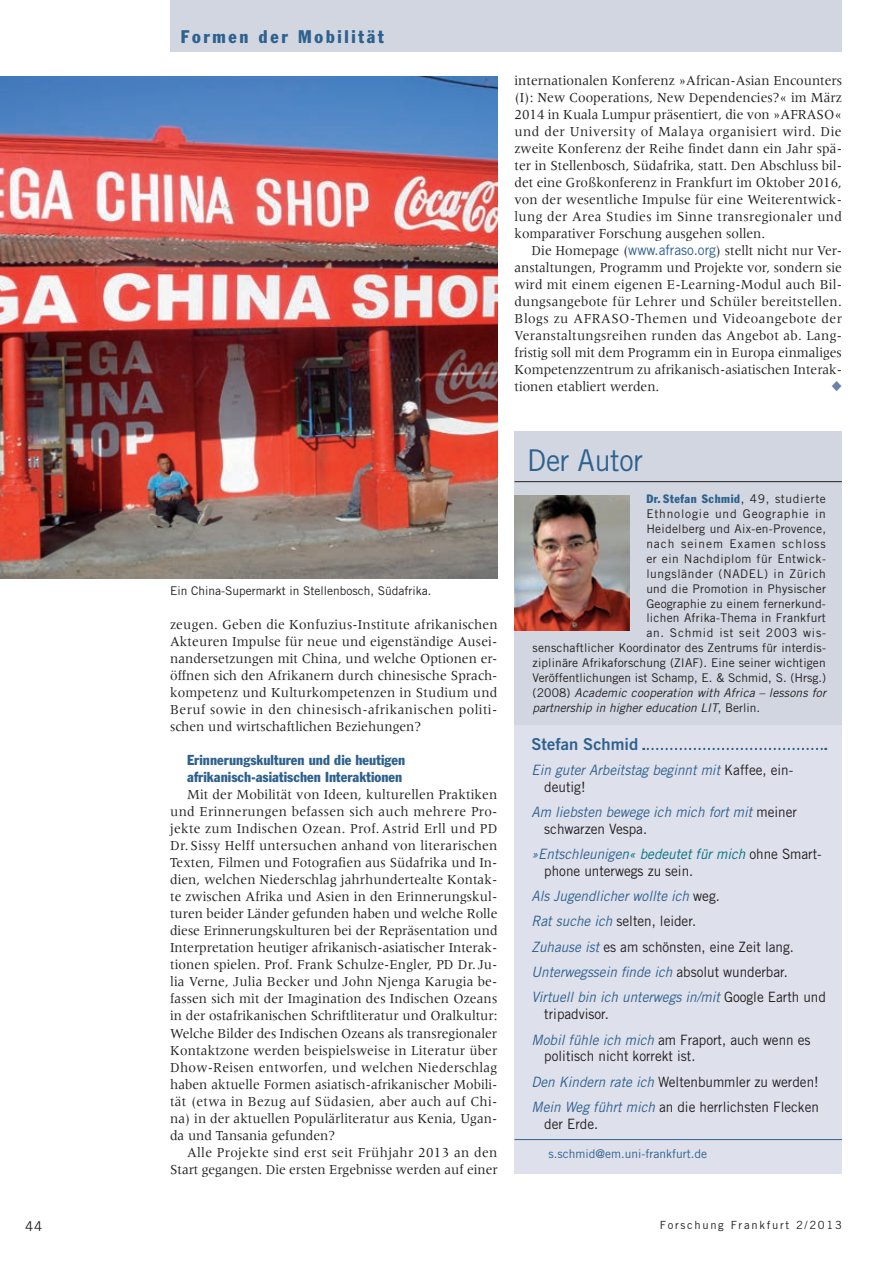
<style>
.page{position:relative;width:893px;height:1263px;background:#fff}
.page>*{position:absolute;margin:0;border:0;box-sizing:border-box;transform-origin:0 0}
.t1{font:30px "Trade Gothic";letter-spacing:-.01em;color:#2e618e;scale:.95 1}
.t2{font:condensed 18px "Franklin Gothic";letter-spacing:.15em;color:#2e618e}
.t3{font:16.5px "Trade Gothic Bold Two";color:#2e618e}
.t4{font:14.25px/17px "Meridien";color:#231f20;text-align:justify;scale:.95 1}
.t5{font:italic 14.25px/25.3px "Trade Gothic";color:#2e618e;scale:.95 1}
.t6{font:14.25px/25.3px "Trade Gothic";color:#231f20;scale:.95 1}
.t7{font:condensed 14.25px/17px "Franklin Gothic";letter-spacing:.005em;color:#2e618e}
.t8{font:13.5px "Trade Gothic";color:#231f20}
.t9{font:12px "Trade Gothic";letter-spacing:.015em;color:#231f20}
.t10{font:italic 12px "Trade Gothic";letter-spacing:.01em;color:#231f20}
.t11{font:condensed 12px "Franklin Gothic";letter-spacing:.045em;color:#2e618e}
.t12{font:12px "Trade Gothic";color:#2e618e}
.t13{font:12px "Trade Gothic";letter-spacing:.04em;color:#231f20}
.t14{font:12px "Trade Gothic";letter-spacing:.05em;color:#231f20}
.t15{font:12px "Trade Gothic";letter-spacing:.07em;color:#231f20}
.t16{font:12px "Trade Gothic";letter-spacing:.06em;color:#231f20}
.t17{font:12px "Trade Gothic";letter-spacing:.08em;color:#231f20}
.t18{font:11.25px "Trade Gothic";letter-spacing:.15em;color:#231f20}
.s1{font-family:"Trade Gothic";color:#2e618e}
.s2{font-family:"Trade Gothic";font-stretch:normal;color:#231f20}
.s3{font-style:normal}
.s4{font-style:normal;color:#231f20}
.s5{font-style:italic;color:#2e618e}
.s6{font-style:italic;color:#00707e}
</style>
<div class="page">
<img style="left:0;top:77px;width:497px;height:501px">
<div style="left:170px;top:0;width:672px;height:51px;background:#d2d6e1"></div>
<div style="left:514px;top:431px;width:328px;height:493px;background:#d2d6e1"></div>
<hr style="left:514px;top:481px;width:328px;height:1px;background:#231f20">
<img style="left:514px;top:495px;width:115px;height:136px">
<div style="left:514px;top:725px;width:328px;height:448px;background:#dee0eb"></div>
<hr style="left:514px;top:1139px;width:328px;height:1px;background:#2e618e">
<svg style="left:643px;top:748px;width:183px;height:2px"></svg>
<p class="t2" style="left:181px;top:26px;width:205px">Formen der Mobilität</p>
<p class="t4" style="left:514px;top:72px;width:346px">internationalen Konferenz »African-Asian Encounters (I): New Cooperations, New Dependencies?« im März 2014 in Kuala Lumpur präsentiert, die von »AFRASO« und der University of Malaya organisiert wird. Die zweite Konferenz der Reihe findet dann ein Jahr spä&shy;ter in Stellenbosch, Südafrika, statt. Den Abschluss bil&shy;det eine Großkonferenz in Frankfurt im Oktober 2016, von der wesentliche Impulse für eine Weiterentwick&shy;lung der Area Studies im Sinne transregionaler und komparativer Forschung ausgehen sollen.</p>
<p class="t4" style="left:514px;top:242px;width:346px;text-indent:17px">Die Homepage (<span class="s1">www.afraso.org</span>) stellt nicht nur Ver&shy;anstaltungen, Programm und Projekte vor, sondern sie wird mit einem eigenen E-Learning-Modul auch Bil&shy;dungsangebote für Lehrer und Schüler bereitstellen.<br>Blogs zu AFRASO-Themen und Videoangebote der Veranstaltungsreihen runden das Angebot ab. Lang&shy;fristig soll mit dem Programm ein in Europa einmaliges Kompetenzzentrum zu afrikanisch-asiatischen Interak&shy;tionen etabliert werden.</p>
<p class="t9" style="left:170px;top:584px;width:263px">Ein China-Supermarkt in Stellenbosch, Südafrika.</p>
<p class="t4" style="left:170px;top:616px;width:346px">zeugen. Geben die Konfuzius-Institute afrikanischen Akteuren Impulse für neue und eigenständige Ausei&shy;nandersetzungen mit China, und welche Optionen er&shy;öffnen sich den Afrikanern durch chinesische Sprach&shy;kompetenz und Kulturkompetenzen in Studium und Beruf sowie in den chinesisch-afrikanischen politi&shy;schen und wirtschaftlichen Beziehungen?</p>
<p class="t7" style="left:187px;top:752px;width:220px">Erinnerungskulturen und die heutigen afrikanisch-asiatischen Interaktionen</p>
<p class="t4" style="left:170px;top:786px;width:346px;text-indent:17px">Mit der Mobilität von Ideen, kulturellen Praktiken und Erinnerungen befassen sich auch mehrere Pro&shy;jekte zum Indischen Ozean. Prof. Astrid Erll und PD Dr. Sissy Helff untersuchen anhand von literarischen Texten, Filmen und Fotografien aus Südafrika und In&shy;dien, welchen Niederschlag jahrhundertealte Kontak&shy;te zwischen Afrika und Asien in den Erinnerungskul&shy;turen beider Länder gefunden haben und welche Rolle diese Erinnerungskulturen bei der Repräsentation und Interpretation heutiger afrikanisch-asiatischer Interak&shy;tionen spielen. Prof. Frank Schulze-Engler, PD Dr. Ju&shy;lia Verne, Julia Becker und John Njenga Karugia be&shy;fassen sich mit der Imagination des Indischen Ozeans in der ostafrikanischen Schriftliteratur und Oralkultur:<br>Welche Bilder des Indischen Ozeans als transregionaler Kontaktzone werden beispielsweise in Literatur über Dhow-Reisen entworfen, und welchen Niederschlag haben aktuelle Formen asiatisch-afrikanischer Mobili&shy;tät (etwa in Bezug auf Südasien, aber auch auf Chi&shy;na) in der aktuellen Populärliteratur aus Kenia, Ugan&shy;da und Tansania gefunden?</p>
<p class="t4" style="left:170px;top:1143px;width:346px;text-align:right">Alle Projekte sind erst seit Frühjahr 2013 an den<br>Start gegangen. Die ersten Ergebnisse werden auf einer</p>
<h1 class="t1" style="left:527px;top:442px;width:123px">Der Autor</h1>
<p class="t11" style="left:646px;top:492px;width:181px">Dr. Stefan Schmid<span class="s2">, 49, studierte</span></p>
<p class="t15" style="left:646px;top:507px;width:181px">Ethnologie und Geographie in</p>
<p class="t9" style="left:646px;top:522px;width:181px">Heidelberg und Aix-en-Provence,</p>
<p class="t17" style="left:646px;top:536px;width:181px">nach seinem Examen schloss</p>
<p class="t13" style="left:646px;top:551px;width:181px">er ein Nachdiplom für Entwick-</p>
<p class="t14" style="left:646px;top:566px;width:181px">lungsländer (NADEL) in Zürich</p>
<p class="t9" style="left:646px;top:581px;width:181px">und die Promotion in Physischer</p>
<p class="t9" style="left:646px;top:596px;width:181px">Geographie zu einem fernerkund-</p>
<p class="t9" style="left:646px;top:611px;width:181px">lichen Afrika-Thema in Frankfurt</p>
<p class="t16" style="left:646px;top:626px;width:181px">an. Schmid ist seit 2003 wis-</p>
<p class="t9" style="left:533px;top:641px;width:295px">senschaftlicher Koordinator des Zentrums für interdis-</p>
<p class="t9" style="left:533px;top:655px;width:295px">ziplinäre Afrikaforschung (ZIAF). Eine seiner wichtigen</p>
<p class="t9" style="left:533px;top:670px;width:295px">Veröffentlichungen ist Schamp, E. &amp; Schmid, S. (Hrsg.)</p>
<p class="t10" style="left:533px;top:685px;width:295px"><span class="s3">(2008)</span> Academic cooperation with Africa – lessons for</p>
<p class="t10" style="left:533px;top:700px;width:229px">partnership in higher education LIT<span class="s3">, Berlin.</span></p>
<p class="t3" style="left:531px;top:733px;width:108px">Stefan Schmid</p>
<p class="t5" style="left:544px;top:761px;width:263px;line-height:16.8px;text-indent:-13px">Ein guter Arbeitstag beginnt mit <span class="s4">Kaffee, ein&shy;deutig!</span></p>
<p class="t5" style="left:544px;top:803px;width:267px;line-height:16.8px;text-indent:-13px">Am liebsten bewege ich mich fort mit <span class="s4">meiner schwarzen Vespa.</span></p>
<p class="t6" style="left:544px;top:845px;width:294px;line-height:16.8px;text-indent:-13px"><span class="s5">»Entschleunige</span><span class="s6">n« bedeutet für mich</span> ohne Smart&shy;phone unterwegs zu sein.</p>
<p class="t5" style="left:532px;top:883px;width:311px">Als Jugendlicher wollte ich <span class="s4">weg.<br></span>Rat suche ich <span class="s4">selten, leider.<br></span>Zuhause ist <span class="s4">es am schönsten, eine Zeit lang.<br></span>Unterwegssein finde ich <span class="s4">absolut wunderbar.<br></span>Virtuell bin ich unterwegs in/mit <span class="s4">Google Earth und</span></p>
<p class="t6" style="left:532px;top:1001px;width:295px;text-indent:13px">tripadvisor.<br><span class="s5">Mobil fühle ich mich</span> am Fraport, auch wenn es</p>
<p class="t6" style="left:532px;top:1043px;width:304px;text-indent:13px">politisch nicht korrekt ist.<br><span class="s5">Den Kindern rate ich</span> Weltenbummler zu werden!<br><span class="s5">Mein Weg führt mich</span> an die herrlichsten Flecken</p>
<p class="t6" style="left:544px;top:1111px;width:58px">der Erde.</p>
<p class="t12" style="left:549px;top:1147px;width:160px">s.schmid@em.uni-frankfurt.de</p>
<p class="t8" style="left:25px;top:1217px;width:19px">44</p>
<p class="t18" style="left:660px;top:1218px;width:184px">Forschung Frankfurt 2/2013</p>
</div>
